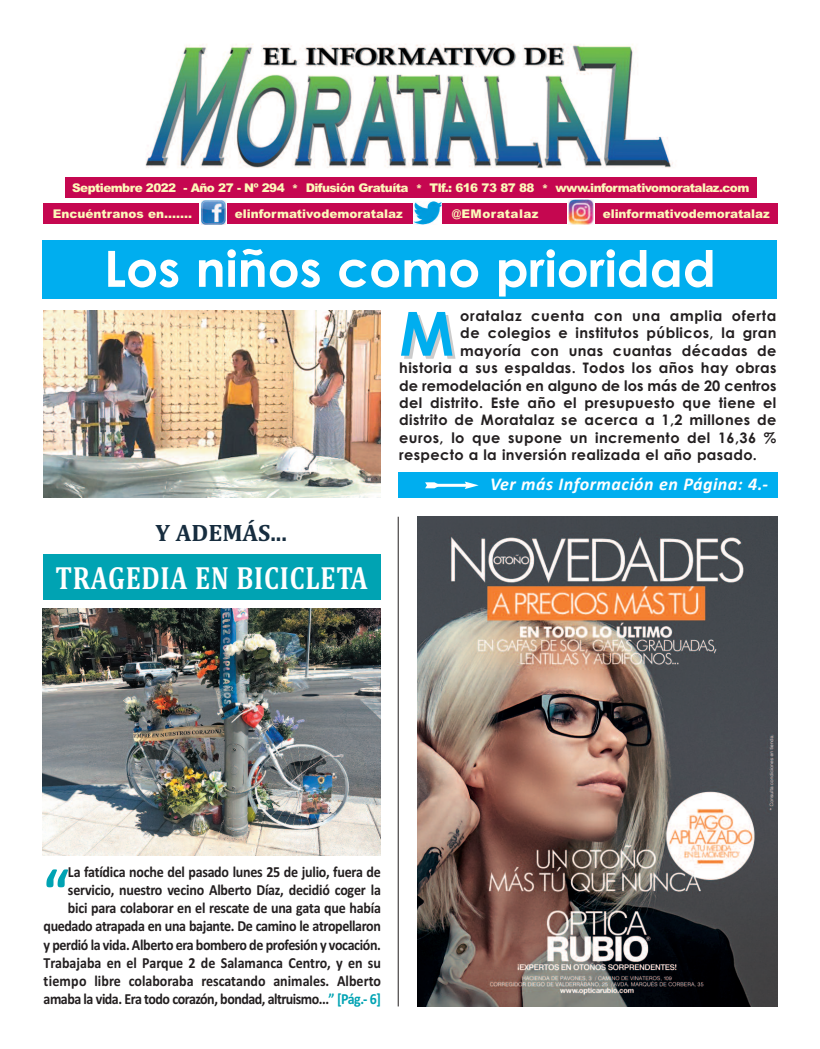
<style>
.page{position:relative;width:820px;height:1049px;background:#fff}
.page>*{position:absolute;margin:0;border:0;box-sizing:border-box;transform-origin:0 0}
.t1{font:700 63.9px "Calibri";color:#00a3b3;scale:.91 1}
.t2{font:700 60.9px "Century Gothic";color:#00aeef}
.t3{font:700 50px "Century Gothic";color:#fff}
.t4{font:700 32.5px "Cambria";letter-spacing:.03em;color:#fff;scale:.8 1}
.t5{font:700 24px "Cambria";color:#172d3f}
.t6{font:italic 700 18px "Calibri";letter-spacing:.025em;color:#fff}
.t7{font:700 15.4px/18.2px "Calibri";letter-spacing:-.015em;color:#231f20;text-align:right;scale:.91 1}
.t8{font:700 14.5px "Century Gothic";letter-spacing:.03em;color:#231f20}
.t9{font:700 14.5px "Century Gothic";color:#231f20}
.t10{font:900 12px/25.8px "Arial";letter-spacing:-.045em;color:#fcf8ba}
.t11{font:900 12px "Arial";color:#fcf8ba}
.t12{font:900 12px "Arial";letter-spacing:-.02em;color:#fcf8ba}
.t13{font:900 12px "Arial";letter-spacing:.035em;color:#fcf8ba}
.s1{color:#00a3b3}
</style>
<div class="page">
<img style="left:417px;top:516px;width:360px;height:490px">
<div style="left:43px;top:554px;width:337px;height:46px;background:#00a3b3"></div>
<img style="left:145px;top:44px;width:528px;height:125px">
<div style="left:65px;top:177px;width:691px;height:21px;background:#c50750"></div>
<div style="left:43px;top:203px;width:734px;height:20px;background:#c50750"></div>
<div style="left:199px;top:199px;width:28px;height:29px;background:#fff"></div>
<img style="left:201px;top:200px;width:25px;height:25px">
<img style="left:413px;top:201px;width:28px;height:23px">
<svg style="left:567px;top:202px;width:27px;height:23px"></svg>
<img style="left:568px;top:199px;width:25px;height:25px">
<div style="left:43px;top:240px;width:734px;height:58px;background:#00aeef"></div>
<img style="left:44px;top:310px;width:336px;height:187px">
<div style="left:397px;top:472px;width:380px;height:25px;background:#00aeef"></div>
<hr style="left:436px;top:484px;width:31px;height:3px;background:#fff">
<svg style="left:425px;top:482px;width:12px;height:6px"></svg>
<svg style="left:464px;top:481px;width:14px;height:8px"></svg>
<hr style="left:397px;top:517px;width:1px;height:489px;background:#231f20">
<img style="left:43px;top:608px;width:337px;height:248px">
<p class="t10" style="left:53px;top:175px;width:697px;text-indent:19px">Septiembre 2022 - Año 27 - Nº 294 * Difusión Gratuíta * Tlf.: 616 73 87 88 * www.informativomoratalaz.com<br>Encuéntranos en.......</p>
<p class="t11" style="left:234px;top:207px;width:169px">elinformativodemoratalaz</p>
<p class="t13" style="left:452px;top:207px;width:88px">@EMoratalaz</p>
<p class="t12" style="left:602px;top:207px;width:168px">elinformativodemoratalaz</p>
<h3 class="t3" style="left:104px;top:240px;width:613px">Los niños como prioridad</h3>
<h2 class="t2" style="left:399px;top:299px;width:56px">M</h2>
<p class="t8" style="left:460px;top:307px;width:318px">oratalaz cuenta con una amplia oferta</p>
<p class="t8" style="left:460px;top:325px;width:318px">de colegios e institutos públicos, la gran</p>
<p class="t8" style="left:460px;top:342px;width:318px">mayoría con unas cuantas décadas de</p>
<p class="t8" style="left:399px;top:360px;width:378px">historia a sus espaldas. Todos los años hay obras</p>
<p class="t9" style="left:399px;top:377px;width:378px">de remodelación en alguno de los más de 20 centros</p>
<p class="t8" style="left:399px;top:394px;width:378px">del distrito. Este año el presupuesto que tiene el</p>
<p class="t8" style="left:399px;top:412px;width:378px">distrito de Moratalaz se acerca a 1,2 millones de</p>
<p class="t8" style="left:399px;top:429px;width:378px">euros, lo que supone un incremento del 16,36 %</p>
<p class="t8" style="left:399px;top:447px;width:359px">respecto a la inversión realizada el año pasado.</p>
<p class="t6" style="left:490px;top:473px;width:279px">Ver más Información en Página: 4.-</p>
<h3 class="t5" style="left:155px;top:518px;width:133px">Y ADEMÁS...</h3>
<h3 class="t4" style="left:55px;top:559px;width:392px">TRAGEDIA EN BICICLETA</h3>
<p class="t7" style="left:44px;top:862px;width:372px">La fatídica noche del pasado lunes 25 de julio, fuera de servicio, nuestro vecino Alberto Díaz, decidió coger la<br>bici para colaborar en el rescate de una gata que había quedado atrapada en una bajante. De camino le atropellaron y perdió la vida. Alberto era bombero de profesión y vocación.<br>Trabajaba en el Parque 2 de Salamanca Centro, y en su tiempo libre colaboraba rescatando animales. Alberto amaba la vida. Era todo corazón, bondad, altruismo...<span class="s1">” [Pág.- 6]</span></p>
<h1 class="t1" style="left:44px;top:854px;width:29px">“</h1>
</div>
